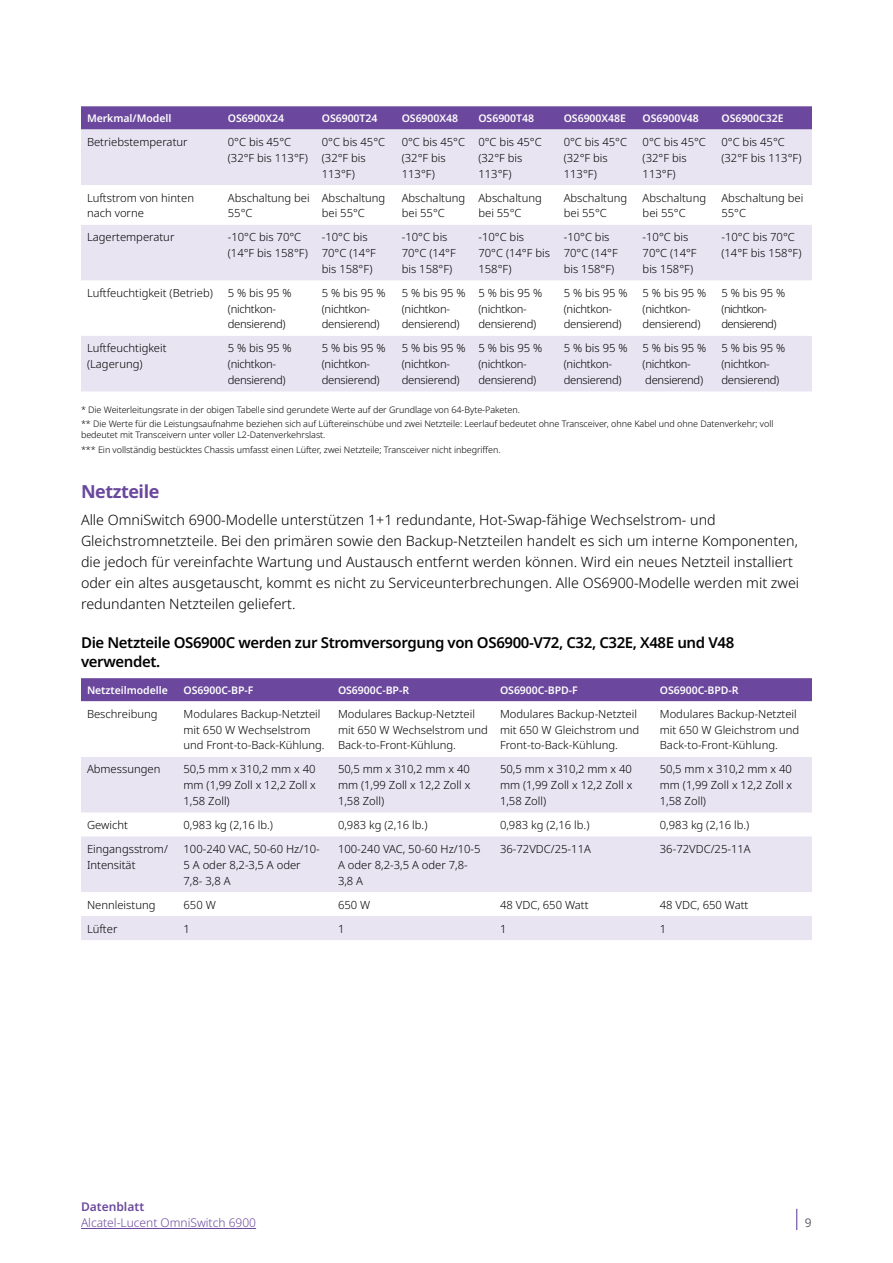
<style>
.page{position:relative;width:893px;height:1263px;background:#fff}
.page>*{position:absolute;margin:0;border:0;box-sizing:border-box;transform-origin:0 0}
.t1{font:700 18px "Noto Sans";letter-spacing:-.025em;color:#6b489d}
.t2{font:600 15px/19.5px "Noto Sans";letter-spacing:-.025em;color:#000}
.t3{font:300 14.25px/21px "Noto Sans";color:#000}
.t4{font:300 12px "Noto Sans";color:#6b489d}
.t5{font:600 12px "Noto Sans";color:#6b489d}
.t6{font:12px "Noto Sans";color:#5f636a}
.t7{font:300 11.25px/15.8px "Noto Sans";color:#000}
.t8{font:300 11.25px/15.8px "Noto Sans";letter-spacing:-.025em;color:#000}
.t9{font:300 11.25px/15.8px "Noto Sans";letter-spacing:-.05em;color:#000}
.t10{font:600 10.5px "Noto Sans";letter-spacing:-.005em;color:#fff}
.t11{font:300 9px/14.9px "Noto Sans";letter-spacing:-.005em;color:#000}
</style>
<div class="page">
<svg style="left:796px;top:1209px;width:1px;height:21px"></svg>
<hr style="left:81px;top:1228px;width:175px;height:1px;background:#6b489d">
<svg style="left:81px;top:106px;width:731px;height:24px;background:#704fa0"></svg>
<svg style="left:81px;top:130px;width:731px;height:261px;fill:#e8e4f2"></svg>
<div style="left:81px;top:678px;width:731px;height:23px;background:#6b489d"></div>
<svg style="left:81px;top:701px;width:731px;height:1px"></svg>
<svg style="left:81px;top:757px;width:731px;height:183px;fill:#e8e4f2"></svg>
<p class="t10" style="left:87px;top:111px;width:86px">Merkmal/Modell</p>
<p class="t10" style="left:228px;top:111px;width:58px">OS6900X24</p>
<p class="t10" style="left:322px;top:111px;width:57px">OS6900T24</p>
<p class="t10" style="left:402px;top:111px;width:58px">OS6900X48</p>
<p class="t10" style="left:478px;top:111px;width:57px">OS6900T48</p>
<p class="t10" style="left:564px;top:111px;width:64px">OS6900X48E</p>
<p class="t10" style="left:643px;top:111px;width:58px">OS6900V48</p>
<p class="t10" style="left:721px;top:111px;width:64px">OS6900C32E</p>
<p class="t7" style="left:87px;top:134px;width:102px">Betriebstemperatur</p>
<p class="t7" style="left:228px;top:134px;width:82px">0°C bis 45°C (32°F bis 113°F)</p>
<p class="t7" style="left:322px;top:134px;width:65px">0°C bis 45°C (32°F bis<br>113°F)</p>
<p class="t7" style="left:402px;top:134px;width:65px">0°C bis 45°C (32°F bis<br>113°F)</p>
<p class="t7" style="left:478px;top:134px;width:65px">0°C bis 45°C (32°F bis<br>113°F)</p>
<p class="t7" style="left:564px;top:134px;width:65px">0°C bis 45°C (32°F bis<br>113°F)</p>
<p class="t7" style="left:643px;top:134px;width:65px">0°C bis 45°C (32°F bis<br>113°F)</p>
<p class="t7" style="left:721px;top:134px;width:82px">0°C bis 45°C (32°F bis 113°F)</p>
<p class="t7" style="left:87px;top:190px;width:109px">Luftstrom von hinten nach vorne</p>
<p class="t7" style="left:228px;top:190px;width:83px">Abschaltung bei<br>55°C</p>
<p class="t7" style="left:322px;top:190px;width:65px">Abschaltung bei 55°C</p>
<p class="t7" style="left:402px;top:190px;width:65px">Abschaltung bei 55°C</p>
<p class="t7" style="left:478px;top:190px;width:65px">Abschaltung bei 55°C</p>
<p class="t7" style="left:564px;top:190px;width:65px">Abschaltung bei 55°C</p>
<p class="t7" style="left:643px;top:190px;width:65px">Abschaltung bei 55°C</p>
<p class="t7" style="left:721px;top:190px;width:84px">Abschaltung bei<br>55°C</p>
<p class="t7" style="left:87px;top:230px;width:89px">Lagertemperatur</p>
<p class="t7" style="left:228px;top:230px;width:82px">-10°C bis 70°C (14°F bis 158°F)</p>
<p class="t7" style="left:322px;top:230px;width:56px">-10°C bis<br>70°C (14°F bis 158°F)</p>
<p class="t7" style="left:402px;top:230px;width:56px">-10°C bis<br>70°C (14°F bis 158°F)</p>
<p class="t7" style="left:478px;top:230px;width:73px">-10°C bis<br>70°C (14°F bis<br>158°F)</p>
<p class="t7" style="left:564px;top:230px;width:56px">-10°C bis<br>70°C (14°F bis 158°F)</p>
<p class="t7" style="left:643px;top:230px;width:56px">-10°C bis<br>70°C (14°F bis 158°F)</p>
<p class="t7" style="left:721px;top:230px;width:82px">-10°C bis 70°C (14°F bis 158°F)</p>
<p class="t7" style="left:87px;top:285px;width:127px">Luftfeuchtigkeit (Betrieb)</p>
<p class="t8" style="left:228px;top:285px;width:65px">5 % bis 95 % (nichtkon&shy;densierend)</p>
<p class="t8" style="left:322px;top:285px;width:65px">5 % bis 95 % (nichtkon&shy;densierend)</p>
<p class="t8" style="left:402px;top:285px;width:65px">5 % bis 95 % (nichtkon&shy;densierend)</p>
<p class="t8" style="left:478px;top:285px;width:65px">5 % bis 95 % (nichtkon&shy;densierend)</p>
<p class="t8" style="left:564px;top:285px;width:65px">5 % bis 95 % (nichtkon&shy;densierend)</p>
<p class="t8" style="left:643px;top:285px;width:65px">5 % bis 95 % (nichtkon&shy;densierend)</p>
<p class="t9" style="left:721px;top:285px;width:65px">5 % bis 95 % (nichtkon&shy;densierend)</p>
<p class="t7" style="left:87px;top:341px;width:81px">Luftfeuchtigkeit (Lagerung)</p>
<p class="t8" style="left:228px;top:341px;width:65px">5 % bis 95 % (nichtkon&shy;densierend)</p>
<p class="t8" style="left:322px;top:341px;width:65px">5 % bis 95 % (nichtkon&shy;densierend)</p>
<p class="t8" style="left:402px;top:341px;width:65px">5 % bis 95 % (nichtkon&shy;densierend)</p>
<p class="t8" style="left:478px;top:341px;width:65px">5 % bis 95 % (nichtkon&shy;densierend)</p>
<p class="t8" style="left:564px;top:341px;width:65px">5 % bis 95 % (nichtkon&shy;densierend)</p>
<p class="t8" style="left:643px;top:341px;width:65px">5 % bis 95 % (nichtkon&shy;densierend)</p>
<p class="t8" style="left:721px;top:341px;width:65px">5 % bis 95 % (nichtkon&shy;densierend)</p>
<p class="t11" style="left:81px;top:402px;width:694px">* Die Weiterleitungsrate in der obigen Tabelle sind gerundete Werte auf der Grundlage von 64-Byte-Paketen.<br>** Die Werte für die Leistungsaufnahme beziehen sich auf Lüftereinschübe und zwei Netzteile: Leerlauf bedeutet ohne Transceiver, ohne Kabel und ohne Datenverkehr; voll</p>
<p class="t11" style="left:81px;top:427px;width:421px">bedeutet mit Transceivern unter voller L2-Datenverkehrslast.<br>*** Ein vollständig bestücktes Chassis umfasst einen Lüfter, zwei Netzteile; Transceiver nicht inbegriffen.</p>
<h1 class="t1" style="left:81px;top:478px;width:80px">Netzteile</h1>
<p class="t3" style="left:81px;top:510px;width:720px">Alle OmniSwitch 6900-Modelle unterstützen 1+1 redundante, Hot-Swap-fähige Wechselstrom- und Gleichstromnetzteile. Bei den primären sowie den Backup-Netzteilen handelt es sich um interne Komponenten, die jedoch für vereinfachte Wartung und Austausch entfernt werden können. Wird ein neues Netzteil installiert oder ein altes ausgetauscht, kommt es nicht zu Serviceunterbrechungen. Alle OS6900-Modelle werden mit zwei redundanten Netzteilen geliefert.</p>
<h2 class="t2" style="left:81px;top:633px;width:655px">Die Netzteile OS6900C werden zur Stromversorgung von OS6900-V72, C32, C32E, X48E und V48 verwendet.</h2>
<p class="t10" style="left:87px;top:683px;width:82px">Netzteilmodelle</p>
<p class="t10" style="left:184px;top:683px;width:72px">OS6900C-BP-F</p>
<p class="t10" style="left:338px;top:683px;width:73px">OS6900C-BP-R</p>
<p class="t10" style="left:500px;top:683px;width:79px">OS6900C-BPD-F</p>
<p class="t10" style="left:660px;top:683px;width:80px">OS6900C-BPD-R</p>
<p class="t7" style="left:87px;top:706px;width:72px">Beschreibung</p>
<p class="t7" style="left:184px;top:706px;width:143px">Modulares Backup-Netzteil mit 650 W Wechselstrom und Front-to-Back-Kühlung.</p>
<p class="t7" style="left:338px;top:706px;width:151px">Modulares Backup-Netzteil mit 650 W Wechselstrom und<br>Back-to-Front-Kühlung.</p>
<p class="t7" style="left:500px;top:706px;width:141px">Modulares Backup-Netzteil mit 650 W Gleichstrom und<br>Front-to-Back-Kühlung.</p>
<p class="t7" style="left:660px;top:706px;width:141px">Modulares Backup-Netzteil mit 650 W Gleichstrom und<br>Back-to-Front-Kühlung.</p>
<p class="t7" style="left:87px;top:762px;width:75px">Abmessungen</p>
<p class="t7" style="left:184px;top:762px;width:134px;text-align:justify">50,5 mm x 310,2 mm x 40 mm (1,99 Zoll x 12,2 Zoll x 1,58 Zoll)</p>
<p class="t7" style="left:338px;top:762px;width:134px;text-align:justify">50,5 mm x 310,2 mm x 40 mm (1,99 Zoll x 12,2 Zoll x 1,58 Zoll)</p>
<p class="t7" style="left:500px;top:762px;width:134px;text-align:justify">50,5 mm x 310,2 mm x 40 mm (1,99 Zoll x 12,2 Zoll x 1,58 Zoll)</p>
<p class="t7" style="left:660px;top:762px;width:134px;text-align:justify">50,5 mm x 310,2 mm x 40 mm (1,99 Zoll x 12,2 Zoll x 1,58 Zoll)</p>
<p class="t7" style="left:87px;top:817px;width:42px">Gewicht</p>
<p class="t7" style="left:184px;top:817px;width:91px">0,983 kg (2,16 lb.)</p>
<p class="t7" style="left:338px;top:817px;width:91px">0,983 kg (2,16 lb.)</p>
<p class="t7" style="left:500px;top:817px;width:91px">0,983 kg (2,16 lb.)</p>
<p class="t7" style="left:660px;top:817px;width:91px">0,983 kg (2,16 lb.)</p>
<p class="t7" style="left:87px;top:841px;width:82px">Eingangsstrom/<br>Intensität</p>
<p class="t7" style="left:184px;top:841px;width:138px">100-240 VAC, 50-60 Hz/10-<br>5 A oder 8,2-3,5 A oder<br>7,8- 3,8 A</p>
<p class="t7" style="left:338px;top:841px;width:144px">100-240 VAC, 50-60 Hz/10-5<br>A oder 8,2-3,5 A oder 7,8-<br>3,8 A</p>
<p class="t7" style="left:500px;top:841px;width:92px">36-72VDC/25-11A</p>
<p class="t7" style="left:660px;top:841px;width:92px">36-72VDC/25-11A</p>
<p class="t7" style="left:87px;top:897px;width:70px">Nennleistung</p>
<p class="t7" style="left:184px;top:897px;width:34px">650 W</p>
<p class="t7" style="left:338px;top:897px;width:34px">650 W</p>
<p class="t7" style="left:500px;top:897px;width:90px">48 VDC, 650 Watt</p>
<p class="t7" style="left:660px;top:897px;width:90px">48 VDC, 650 Watt</p>
<p class="t7" style="left:87px;top:921px;width:32px">Lüfter</p>
<p class="t7" style="left:184px;top:921px;width:8px">1</p>
<p class="t7" style="left:338px;top:921px;width:8px">1</p>
<p class="t7" style="left:500px;top:921px;width:8px">1</p>
<p class="t7" style="left:660px;top:921px;width:8px">1</p>
<p class="t5" style="left:81px;top:1198px;width:65px">Datenblatt</p>
<p class="t4" style="left:81px;top:1214px;width:177px">Alcatel-Lucent OmniSwitch 6900</p>
<p class="t6" style="left:805px;top:1214px;width:8px">9</p>
</div>
